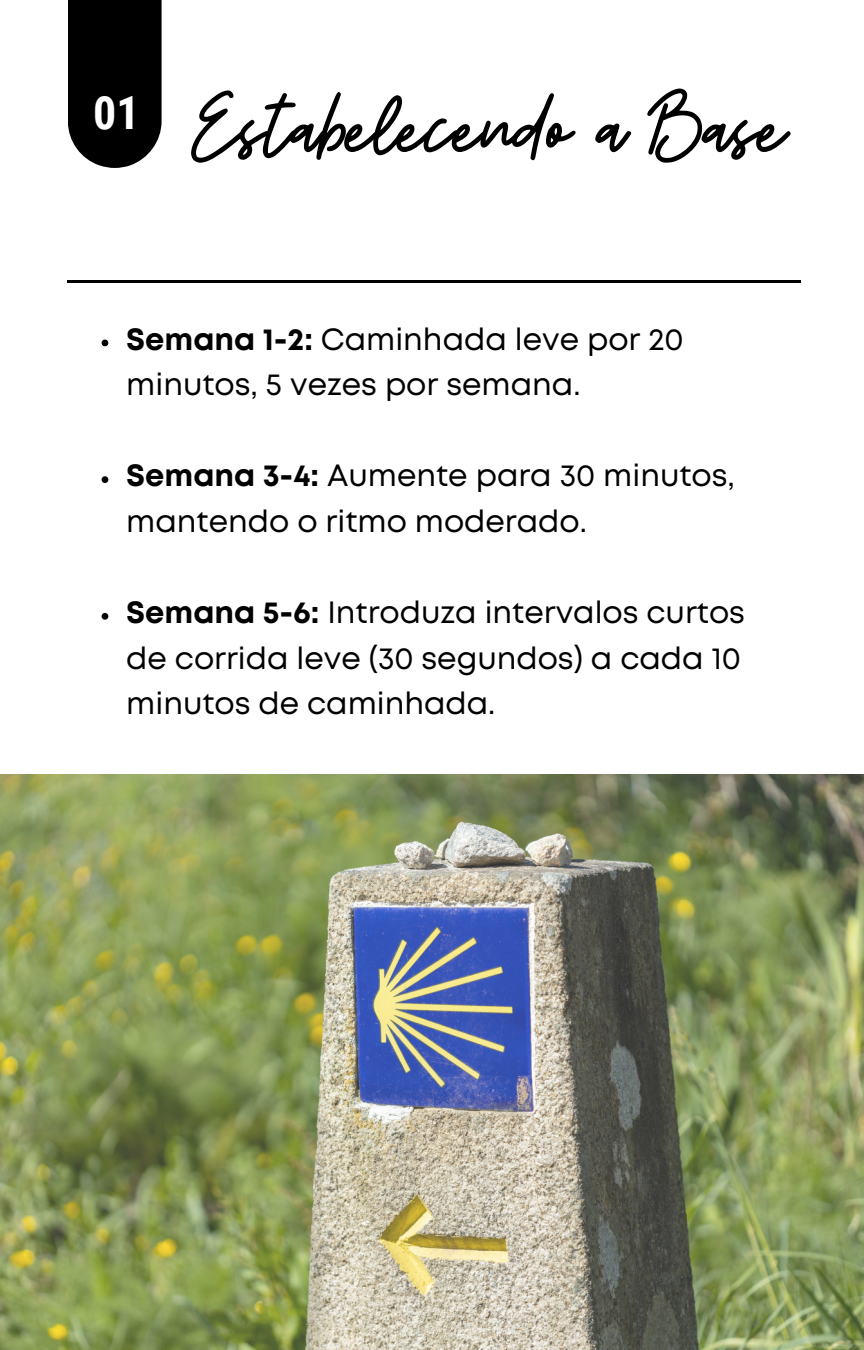
<style>
.page{position:relative;width:864px;height:1350px;background:#fff}
.page>*{position:absolute;margin:0;border:0;box-sizing:border-box;transform-origin:0 0}
.t1{font:92.92px "Beauty Salon Script";color:#000}
.t2{font:700 45.9px "Roboto Condensed";color:#fff}
.t3{font:30.82px/45.4px "Mont";color:#000}
.s1{font-weight:700}
</style>
<div class="page">
<svg style="left:68px;top:0;width:94px;height:168px;background:#101010"></svg>
<hr style="left:68px;top:281px;width:733px;height:1px;background:#000">
<img style="left:0;top:774px;width:864px;height:575px">
<svg style="left:102px;top:340px;width:6px;height:6px"></svg>
<svg style="left:102px;top:476px;width:6px;height:7px"></svg>
<svg style="left:102px;top:613px;width:6px;height:7px"></svg>
<p class="t2" style="left:93px;top:87px;width:48px">01</p>
<p class="t1" style="left:194px;top:83px;width:594px">Estabelecendo a Base</p>
<h1 class="t3" style="left:126px;top:318px;width:559px"><span class="s1">Semana 1-2:</span> Caminhada leve por 20 minutos, 5 vezes por semana.</h1>
<p class="t3" style="left:126px;top:455px;width:610px"><span class="s1">Semana 3-4:</span> Aumente para 30 minutos, mantendo o ritmo moderado.</p>
<p class="t3" style="left:126px;top:592px;width:620px"><span class="s1">Semana 5-6:</span> Introduza intervalos curtos de corrida leve (30 segundos) a cada 10 minutos de caminhada.</p>
</div>
